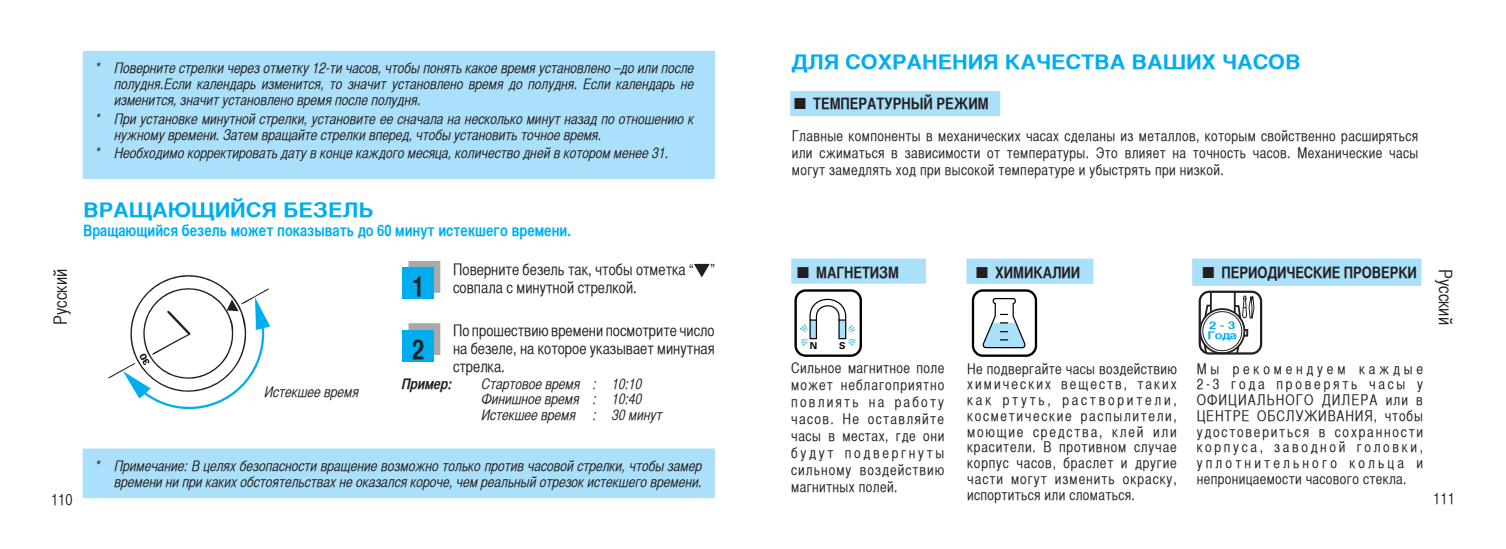
<style>
.page{position:relative;width:1506px;height:549px;background:#fff}
.page>*{position:absolute;margin:0;border:0;box-sizing:border-box;transform-origin:0 0}
.t1{font:27px "Helvetica CY Bold";color:#231f20}
.t2{font:20.25px "Helvetica CY Bold";color:#00aeef;scale:1.3 1}
.t3{font:18px "Helvetica CY Plain";color:#231f20}
.t4{font:15.75px/18px "Helvetica CY Plain";color:#231f20}
.t5{font:15.75px "Helvetica CY Bold";color:#231f20}
.t6{font:15.75px "Helvetica CY Bold";color:#00aeef}
.t7{font:14.62px/15.8px "Helvetica CY Plain";letter-spacing:.025em;color:#231f20;text-align:justify}
.t8{font:14.62px/15.8px "Helvetica CY Oblique";color:#231f20}
.t9{font:italic 14.62px "Helvetica CY Bold";color:#231f20}
.t10{font:10.58px/9.9px "Helvetica CY Bold";color:#00aeef;scale:1.5 1}
.t11{font:700 9.45px "Univers";color:#000}
</style>
<div class="page">
<div style="left:408px;top:261px;width:32px;height:32px;background:#a8a9ad"></div>
<div style="left:402px;top:267px;width:32px;height:32px;background:#00aeef"></div>
<div style="left:408px;top:323px;width:32px;height:32px;background:#a8a9ad;border:2px solid #a8a9ad"></div>
<div style="left:402px;top:329px;width:32px;height:32px;background:#00aeef"></div>
<div style="left:83px;top:51px;width:631px;height:128px;background:#aae0f9"></div>
<svg style="left:694px;top:264px;width:15px;height:13px"></svg>
<svg style="left:108px;top:275px;width:162px;height:134px"></svg>
<div style="left:83px;top:448px;width:631px;height:49px;background:#aae0f9;border:1px solid #aae0f9"></div>
<div style="left:790px;top:91px;width:210px;height:25px;background:#aae0f9"></div>
<div style="left:966px;top:258px;width:127px;height:26px;background:#aae0f9;border:2px solid #aae0f9"></div>
<div style="left:1192px;top:258px;width:229px;height:28px;background:#aae0f9;border:2px solid #aae0f9"></div>
<div style="left:1198px;top:290px;width:64px;height:64px;border:2px solid #231f20;border-radius:10px"></div>
<svg style="left:1198px;top:291px;width:56px;height:63px"></svg>
<div style="left:791px;top:258px;width:134px;height:25px;background:#aae0f9;border:2px solid #aae0f9"></div>
<div style="left:794px;top:289px;width:68px;height:68px;border:2px solid #000;border-radius:10px"></div>
<svg style="left:800px;top:293px;width:55px;height:52px"></svg>
<div style="left:971px;top:289px;width:66px;height:68px;border:2px solid #000;border-radius:10px"></div>
<svg style="left:982px;top:298px;width:44px;height:51px"></svg>
<p class="t8" style="left:115px;top:60px;width:581px;text-align:justify;text-indent:-19px">* Поверните стрелки через отметку 12-ти часов, чтобы понять какое время установлено –до или после полудня.Если календарь изменится, то значит установлено время до полудня. Если календарь не изменится, значит установлено время после полудня.</p>
<p class="t8" style="left:115px;top:111px;width:581px;text-indent:-19px">* При установке минутной стрелки, установите ее сначала на несколько минут назад по отношению к нужному времени. Затем вращайте стрелки вперед, чтобы установить точное время.</p>
<p class="t8" style="left:96px;top:145px;width:575px">* Необходимо корректировать дату в конце каждого месяца, количество дней в котором менее 31.</p>
<p class="t3" style="left:50px;top:325px;width:57px;rotate:-90deg">Русский</p>
<h2 class="t2" style="left:83px;top:197px;width:225px">ВРАЩАЮЩИЙСЯ БЕЗЕЛЬ</h2>
<p class="t6" style="left:83px;top:221px;width:489px">Вращающийся безель может показывать до 60 минут истекшего времени.</p>
<p class="t8" style="left:265px;top:384px;width:96px">Истекшее время</p>
<h1 class="t1" style="left:412px;top:270px;width:14px">1</h1>
<p class="t4" style="left:453px;top:260px;width:263px">Поверните безель так, чтобы отметка “ ” совпала с минутной стрелкой.</p>
<p class="t4" style="left:453px;top:321px;width:263px;text-align:justify">По прошествию времени посмотрите число на безеле, на которое указывает минутная стрелка.</p>
<h1 class="t1" style="left:412px;top:332px;width:14px">2</h1>
<p class="t9" style="left:402px;top:374px;width:52px">Пример:</p>
<p class="t8" style="left:482px;top:375px;width:183px">Стартовое время : 10:10<br>Финишное время : 10:40<br>Истекшее время : 30 минут</p>
<p class="t4" style="left:51px;top:490px;width:23px">110</p>
<p class="t8" style="left:96px;top:458px;width:608px;text-align:right">* Примечание: В целях безопасности вращение возможно только против часовой стрелки, чтобы замер времени ни при каких обстоятельствах не оказался короче, чем реальный отрезок истекшего времени.</p>
<h2 class="t2" style="left:791px;top:49px;width:393px">ДЛЯ СОХРАНЕНИЯ КАЧЕСТВА ВАШИХ ЧАСОВ</h2>
<p class="t5" style="left:794px;top:93px;width:196px">■ ТЕМПЕРАТУРНЫЙ РЕЖИМ</p>
<p class="t7" style="left:791px;top:127px;width:628px;line-height:16.9px">Главные компоненты в механических часах сделаны из металлов, которым свойственно расширяться или сжиматься в зависимости от температуры. Это влияет на точность часов. Механические часы могут замедлять ход при высокой температуре и убыстрять при низкой.</p>
<p class="t5" style="left:797px;top:262px;width:103px">■ МАГНЕТИЗМ</p>
<p class="t11" style="left:809px;top:340px;width:9px">N</p>
<p class="t11" style="left:839px;top:339px;width:8px">S</p>
<p class="t7" style="left:791px;top:359px;width:155px;line-height:16.9px">Сильное магнитное поле может неблагоприятно повлиять на работу часов. Не оставляйте часы в местах, где они будут подвергнуты сильному воздействию магнитных полей.</p>
<p class="t5" style="left:976px;top:262px;width:105px">■ ХИМИКАЛИИ</p>
<p class="t5" style="left:1202px;top:262px;width:216px">■ ПЕРИОДИЧЕСКИЕ ПРОВЕРКИ</p>
<p class="t7" style="left:967px;top:360px;width:211px">Не подвергайте часы воздействию химических веществ, таких как ртуть, растворители, косметические распылители, моющие средства, клей или красители. В противном случае корпус часов, браслет и другие части могут изменить окраску, испортиться или сломаться.</p>
<p class="t10" style="left:1207px;top:320px;width:21px">2 - 3<br>Года</p>
<p class="t7" style="left:1196px;top:360px;width:228px">Мы рекомендуем каждые 2-3 года проверять часы у ОФИЦИАЛЬНОГО ДИЛЕРА или в ЦЕНТРЕ ОБСЛУЖИВАНИЯ, чтобы удостовериться в сохранности корпуса, заводной головки, уплотнительного кольца и непроницаемости часового стекла.</p>
<p class="t3" style="left:1455px;top:269px;width:57px;rotate:90deg">Русский</p>
<p class="t4" style="left:1433px;top:489px;width:23px">111</p>
</div>
